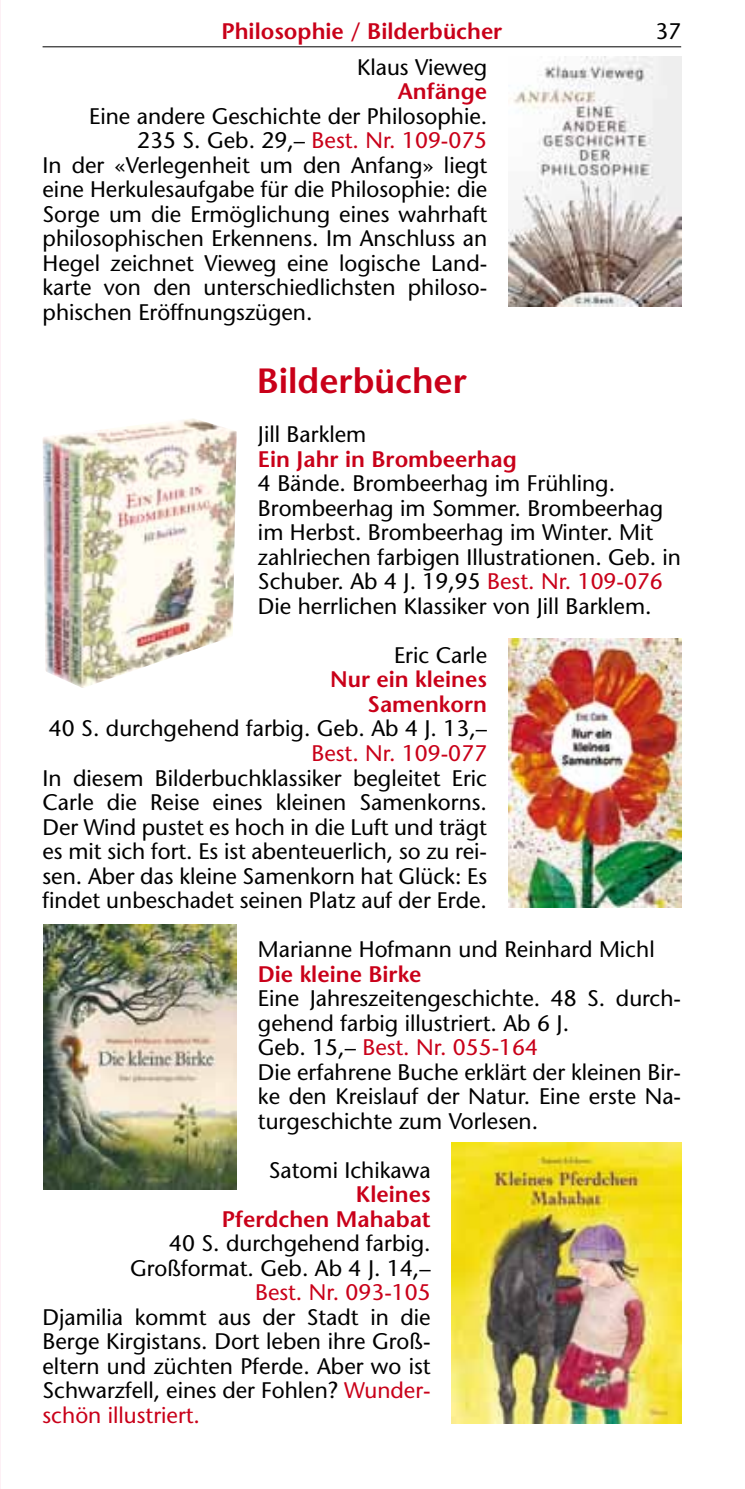
<style>
.page{position:relative;width:745px;height:1489px;background:#fff}
.page>*{position:absolute;margin:0;border:0;box-sizing:border-box;transform-origin:0 0}
.t1{font:600 35px "Stone Sans";color:#c90019}
.t2{font:22.5px/24.5px "Stone Sans";color:#000}
.t3{font:600 22.5px/24.5px "Stone Sans";color:#c90019;text-align:right}
.t4{font:22.5px "Stone Sans";color:#c90019}
.s1{color:#000}
.s2{color:#c90019}
</style>
<div class="page">
<hr style="left:43px;top:46px;width:637px;height:1px;background:#000">
<hr style="left:0;top:0;width:1px;height:1488px;background:#fdf0f5">
<img style="left:508px;top:57px;width:172px;height:250px">
<img style="left:43px;top:418px;width:193px;height:269px">
<img style="left:508px;top:638px;width:172px;height:269px">
<img style="left:44px;top:924px;width:192px;height:265px">
<img style="left:451px;top:1142px;width:229px;height:281px">
<p class="t3" style="left:221px;top:18px;width:282px">Philosophie / Bilderbücher</p>
<p class="t2" style="left:357px;top:54px;width:131px">Klaus Vieweg</p>
<p class="t3" style="left:397px;top:79px;width:91px">Anfänge</p>
<p class="t2" style="left:89px;top:103px;width:399px">Eine andere Geschichte der Philosophie.</p>
<p class="t4" style="left:137px;top:126px;width:351px"><span class="s1">235 S. Geb. 29,–</span> Best. Nr. 109-075</p>
<p class="t2" style="left:43px;top:152px;width:446px">In der «Verlegenheit um den Anfang» liegt</p>
<p class="t2" style="left:43px;top:177px;width:446px">eine Herkulesaufgabe für die Philosophie: die</p>
<p class="t2" style="left:43px;top:201px;width:446px">Sorge um die Ermöglichung eines wahrhaft</p>
<p class="t2" style="left:43px;top:226px;width:446px">philosophischen Erkennens. Im Anschluss an</p>
<p class="t2" style="left:43px;top:250px;width:446px">Hegel zeichnet Vieweg eine logische Land-</p>
<p class="t2" style="left:43px;top:275px;width:446px">karte von den unterschiedlichsten philoso-</p>
<p class="t2" style="left:43px;top:299px;width:271px">phischen Eröffnungszügen.</p>
<p class="t2" style="left:655px;top:18px;width:27px">37</p>
<h1 class="t1" style="left:257px;top:359px;width:211px">Bilderbücher</h1>
<p class="t2" style="left:258px;top:422px;width:110px">Jill Barklem</p>
<p class="t3" style="left:258px;top:446px;width:260px">Ein Jahr in Brombeerhag</p>
<p class="t2" style="left:258px;top:471px;width:424px">4 Bände. Brombeerhag im Frühling.<br>Brombeerhag im Sommer. Brombeerhag im Herbst. Brombeerhag im Winter. Mit zahlriechen farbigen Illustrationen. Geb. in Schuber. Ab 4 J. 19,95 <span class="s2">Best. Nr. 109-076<br></span>Die herrlichen Klassiker von Jill Barklem.</p>
<p class="t2" style="left:394px;top:642px;width:94px">Eric Carle</p>
<p class="t3" style="left:330px;top:667px;width:158px">Nur ein kleines<br>Samenkorn</p>
<p class="t2" style="left:49px;top:716px;width:439px">40 S. durchgehend farbig. Geb. Ab 4 J. 13,–</p>
<p class="t4" style="left:311px;top:739px;width:177px">Best. Nr. 109-077</p>
<p class="t2" style="left:43px;top:765px;width:446px;text-align:justify">In diesem Bilderbuchklassiker begleitet Eric Carle die Reise eines kleinen Samenkorns.<br>Der Wind pustet es hoch in die Luft und trägt es mit sich fort. Es ist abenteuerlich, so zu rei&shy;sen. Aber das kleine Samenkorn hat Glück: Es findet unbeschadet seinen Platz auf der Erde.</p>
<p class="t2" style="left:258px;top:936px;width:398px">Marianne Hofmann und Reinhard Michl</p>
<p class="t3" style="left:258px;top:961px;width:165px">Die kleine Birke</p>
<p class="t2" style="left:258px;top:985px;width:424px">Eine Jahreszeitengeschichte. 48 S. durch&shy;gehend farbig illustriert. Ab 6 J.<br>Geb. 15,– <span class="s2">Best. Nr. 055-164<br></span>Die erfahrene Buche erklärt der kleinen Bir&shy;ke den Kreislauf der Natur. Eine erste Na&shy;turgeschichte zum Vorlesen.</p>
<p class="t2" style="left:269px;top:1157px;width:163px">Satomi Ichikawa</p>
<p class="t3" style="left:222px;top:1181px;width:210px">Kleines<br>Pferdchen Mahabat</p>
<p class="t2" style="left:130px;top:1230px;width:302px;text-align:right">40 S. durchgehend farbig.<br>Großformat. Geb. Ab 4 J. 14,–</p>
<p class="t4" style="left:255px;top:1278px;width:177px">Best. Nr. 093-105</p>
<p class="t2" style="left:43px;top:1304px;width:389px;text-align:justify">Djamilia kommt aus der Stadt in die Berge Kirgistans. Dort leben ihre Groß&shy;eltern und züchten Pferde. Aber wo ist Schwarzfell, eines der Fohlen? <span class="s2">Wunder&shy;schön illustriert.</span></p>
</div>
